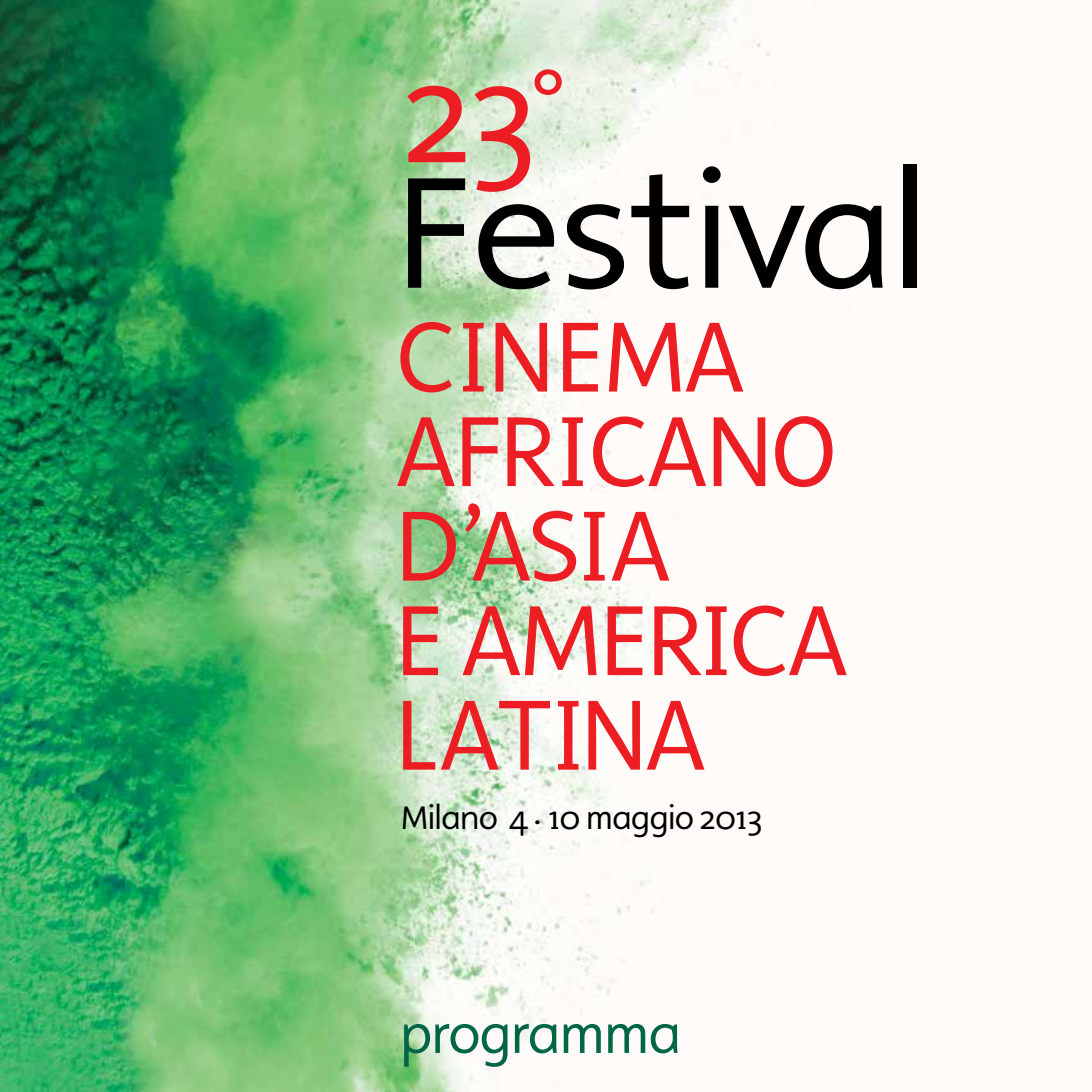
<style>
.page{position:relative;width:1092px;height:1092px;background:#fff}
.page>*{position:absolute;margin:0;border:0;box-sizing:border-box;transform-origin:0 0}
.t1{font:300 160.83px "Malcom";letter-spacing:-.02em;color:#000;scale:1.04 1}
.t2{font:300 143.15px "Malcom";color:#ed1d24;scale:1.04 1}
.t3{font:300 101.15px/94.5px "Malcom";letter-spacing:-.03em;color:#ed1d24;scale:1.04 1}
.t4{font:300 55.82px "Malcom";letter-spacing:-.025em;color:#006646;scale:1.04 1}
.t5{font:300 33.07px "Malcom";letter-spacing:-.03em;color:#000;scale:1.04 1}
</style>
<div class="page">
<img style="left:0;top:0;width:771px;height:1091px">
<h2 class="t2" style="left:400px;top:21px;width:161px">23<sup>°</sup></h2>
<h1 class="t1" style="left:395px;top:129px;width:515px">Festival</h1>
<p class="t3" style="left:395px;top:309px;width:438px">CINEMA<br>AFRICANO<br>D’ASIA<br>E AMERICA<br>LATINA</p>
<p class="t5" style="left:401px;top:796px;width:349px">Milano 4 . 10 maggio 2013</p>
<p class="t4" style="left:399px;top:997px;width:272px">programma</p>
</div>
